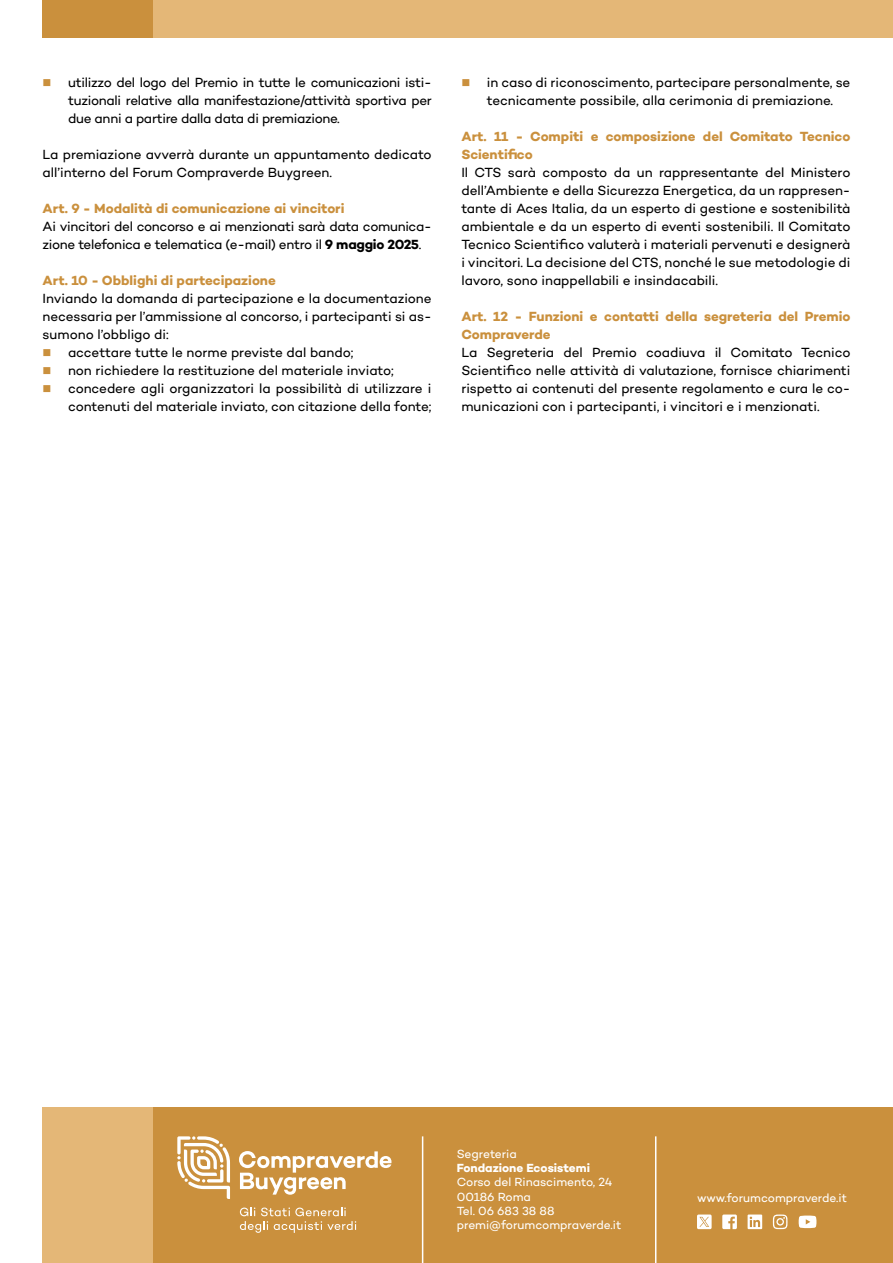
<style>
.page{position:relative;width:893px;height:1263px;background:#fff}
.page>*{position:absolute;margin:0;border:0;box-sizing:border-box;transform-origin:0 0}
.t1{font:13.5px/18px "Campton";letter-spacing:-.01em;color:#000;text-align:justify}
.t2{font:700 13.5px/18px "Campton";color:#ca903d}
.t3{font:12px/14.2px "Campton";letter-spacing:-.01em;color:#fff}
.t4{font:700 12px "Campton";color:#fff}
.s1{color:#ca903d}
.s2{font-weight:700}
</style>
<div class="page">
<div style="left:153px;top:0;width:740px;height:37px;background:#e4b777"></div>
<div style="left:43px;top:0;width:110px;height:37px;background:#ca903d"></div>
<div style="left:153px;top:1107px;width:740px;height:156px;background:#ca903d"></div>
<svg style="left:239px;top:1151px;width:152px;height:44px"></svg>
<svg style="left:177px;top:1136px;width:53px;height:63px"></svg>
<svg style="left:240px;top:1207px;width:116px;height:26px"></svg>
<hr style="left:655px;top:1136px;width:1px;height:127px;background:#fff">
<hr style="left:422px;top:1136px;width:1px;height:127px;background:#fff">
<div style="left:43px;top:1107px;width:110px;height:156px;background:#e4b777"></div>
<svg style="left:722px;top:1214px;width:15px;height:15px"></svg>
<svg style="left:748px;top:1214px;width:14px;height:15px"></svg>
<svg style="left:773px;top:1214px;width:14px;height:15px"></svg>
<svg style="left:799px;top:1215px;width:17px;height:13px"></svg>
<svg style="left:697px;top:1214px;width:15px;height:15px"></svg>
<p class="t1" style="left:68px;top:73px;width:365px;text-indent:-26px"><span class="s1">■</span> utilizzo del logo del Premio in tutte le comunicazioni isti&shy;tuzionali relative alla manifestazione/attività sportiva per due anni a partire dalla data di premiazione.</p>
<p class="t1" style="left:43px;top:145px;width:391px">La premiazione avverrà durante un appuntamento dedicato all’interno del Forum Compraverde Buygreen.</p>
<p class="t2" style="left:43px;top:199px;width:304px">Art. 9 - Modalità di comunicazione ai vincitori</p>
<p class="t1" style="left:43px;top:217px;width:391px">Ai vincitori del concorso e ai menzionati sarà data comunica&shy;zione telefonica e telematica (e-mail) entro il <span class="s2">9 maggio 2025</span>.</p>
<p class="t2" style="left:43px;top:271px;width:235px">Art. 10 - Obblighi di partecipazione</p>
<p class="t1" style="left:43px;top:289px;width:391px">Inviando la domanda di partecipazione e la documentazione necessaria per l’ammissione al concorso, i partecipanti si as&shy;sumono l’obbligo di:</p>
<p class="t1" style="left:43px;top:343px;width:313px"><span class="s1">■</span> accettare tutte le norme previste dal bando;</p>
<p class="t1" style="left:43px;top:361px;width:353px"><span class="s1">■</span> non richiedere la restituzione del materiale inviato;</p>
<p class="t1" style="left:43px;top:379px;width:391px;text-align:right"><span class="s1">■</span> concedere agli organizzatori la possibilità di utilizzare i contenuti del materiale inviato, con citazione della fonte;</p>
<p class="t1" style="left:487px;top:73px;width:365px;text-indent:-26px"><span class="s1">■</span> in caso di riconoscimento, partecipare personalmente, se tecnicamente possibile, alla cerimonia di premiazione.</p>
<p class="t2" style="left:461px;top:127px;width:391px">Art. 11 - Compiti e composizione del Comitato Tecnico<br>Scientifico</p>
<p class="t1" style="left:461px;top:163px;width:391px">Il CTS sarà composto da un rappresentante del Ministero dell’Ambiente e della Sicurezza Energetica, da un rappresen&shy;tante di Aces Italia, da un esperto di gestione e sostenibilità ambientale e da un esperto di eventi sostenibili. Il Comitato Tecnico Scientifico valuterà i materiali pervenuti e designerà i vincitori. La decisione del CTS, nonché le sue metodologie di lavoro, sono inappellabili e insindacabili.</p>
<p class="t2" style="left:461px;top:307px;width:391px">Art. 12 - Funzioni e contatti della segreteria del Premio<br>Compraverde</p>
<p class="t1" style="left:461px;top:343px;width:391px">La Segreteria del Premio coadiuva il Comitato Tecnico Scientifico nelle attività di valutazione, fornisce chiarimenti rispetto ai contenuti del presente regolamento e cura le co&shy;municazioni con i partecipanti, i vincitori e i menzionati.</p>
<p class="t3" style="left:457px;top:1146px;width:61px">Segreteria</p>
<p class="t4" style="left:457px;top:1160px;width:135px">Fondazione Ecosistemi</p>
<p class="t3" style="left:457px;top:1175px;width:166px">Corso del Rinascimento, 24<br>00186 Roma<br>Tel. 06 683 38 88 premi@forumcompraverde.it</p>
<p class="t3" style="left:697px;top:1190px;width:151px">www.forumcompraverde.it</p>
</div>
